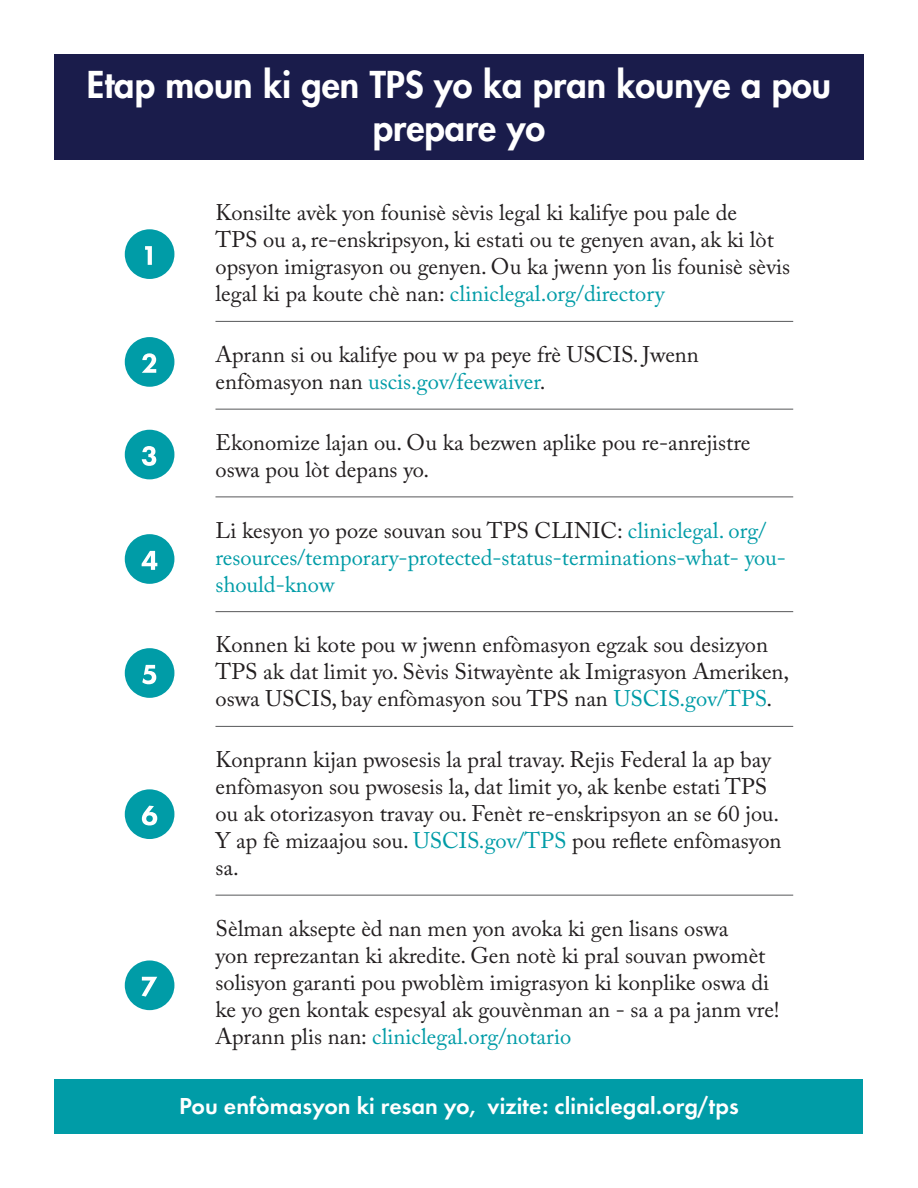
<style>
.page{position:relative;width:918px;height:1188px;background:#fff}
.page>*{position:absolute;margin:0;border:0;box-sizing:border-box;transform-origin:0 0}
.t1{font:800 36px/43.2px "Futura";color:#fff;text-align:center}
.Body{font:24px "Futura Dem";color:#fff}
.Actions{font:22.5px/27px "Adobe Caslon Pro";color:#231f20}
.Actions_no_rule{font:22.5px/27px "Adobe Caslon Pro";color:#231f20}
.Actions-2{font:22.5px/27px "Adobe Caslon Pro";color:#009ca7}
.s1{color:#009ca7}
.s2{color:#231f20}
</style>
<div class="page">
<div style="left:54px;top:54px;width:810px;height:106px;background:#1a1c4b"></div>
<div style="left:55px;top:1079px;width:808px;height:55px;background:#009ca7"></div>
<hr style="left:215px;top:321px;width:578px;height:1px;background:#57585a">
<hr style="left:215px;top:409px;width:578px;height:1px;background:#57585a">
<hr style="left:215px;top:497px;width:578px;height:1px;background:#57585a">
<hr style="left:215px;top:611px;width:578px;height:1px;background:#57585a">
<hr style="left:215px;top:726px;width:578px;height:1px;background:#57585a">
<hr style="left:215px;top:895px;width:578px;height:1px;background:#57585a">
<div style="left:125px;top:229px;width:49px;height:50px;background:#009ca7;border-radius:50%"></div>
<svg style="left:145px;top:246px;width:7px;height:19px"></svg>
<div style="left:125px;top:337px;width:49px;height:50px;background:#009ca7;border-radius:50%"></div>
<svg style="left:142px;top:353px;width:14px;height:20px"></svg>
<div style="left:125px;top:430px;width:49px;height:49px;background:#009ca7;border-radius:50%"></div>
<svg style="left:142px;top:446px;width:14px;height:20px"></svg>
<div style="left:125px;top:534px;width:49px;height:50px;background:#009ca7;border-radius:50%"></div>
<svg style="left:142px;top:551px;width:15px;height:19px"></svg>
<div style="left:125px;top:648px;width:49px;height:50px;background:#009ca7;border-radius:50%"></div>
<svg style="left:142px;top:665px;width:14px;height:19px"></svg>
<div style="left:125px;top:789px;width:49px;height:50px;background:#009ca7;border-radius:50%"></div>
<svg style="left:142px;top:806px;width:15px;height:19px"></svg>
<div style="left:125px;top:960px;width:49px;height:50px;background:#009ca7;border-radius:50%"></div>
<svg style="left:142px;top:977px;width:15px;height:20px"></svg>
<p class="t1" style="left:87px;top:63px;width:746px">Etap moun ki gen TPS yo ka pran kounye a pou prepare yo</p>
<p class="Actions_no_rule" style="left:215px;top:199px;width:576px">Konsilte avèk yon founisè sèvis legal ki kalifye pou pale de<br>TPS ou a, re-enskripsyon, ki estati ou te genyen avan, ak ki lòt opsyon imigrasyon ou genyen. Ou ka jwenn yon lis founisè sèvis legal ki pa koute chè nan: <span class="s1">cliniclegal.org/directory</span></p>
<p class="Actions" style="left:215px;top:341px;width:485px">Aprann si ou kalifye pou w pa peye frè USCIS. Jwenn enfòmasyon nan <span class="s1">uscis.gov/feewaiver</span>.</p>
<p class="Actions" style="left:215px;top:429px;width:536px">Ekonomize lajan ou. Ou ka bezwen aplike pou re-anrejistre oswa pou lòt depans yo.</p>
<p class="Actions-2" style="left:215px;top:516px;width:572px"><span class="s2">Li kesyon yo poze souvan sou TPS CLINIC:</span> cliniclegal. org/ resources/temporary-protected-status-terminations-what- you&shy;should-know</p>
<p class="Actions" style="left:215px;top:631px;width:575px">Konnen ki kote pou w jwenn enfòmasyon egzak sou desizyon<br>TPS ak dat limit yo. Sèvis Sitwayènte ak Imigrasyon Ameriken, oswa USCIS, bay enfòmasyon sou TPS nan <span class="s1">USCIS.gov/TPS</span>.</p>
<p class="Actions" style="left:215px;top:746px;width:567px">Konprann kijan pwosesis la pral travay. Rejis Federal la ap bay enfòmasyon sou pwosesis la, dat limit yo, ak kenbe estati TPS ou ak otorizasyon travay ou. Fenèt re-enskripsyon an se 60 jou.<br>Y ap fè mizaajou sou. <span class="s1">USCIS.gov/TPS</span> pou reflete enfòmasyon sa.</p>
<p class="Actions" style="left:215px;top:915px;width:566px">Sèlman aksepte èd nan men yon avoka ki gen lisans oswa<br>yon reprezantan ki akredite. Gen notè ki pral souvan pwomèt solisyon garanti pou pwoblèm imigrasyon ki konplike oswa di ke yo gen kontak espesyal ak gouvènman an - sa a pa janm vre!<br>Aprann plis nan: <span class="s1">cliniclegal.org/notario</span></p>
<p class="Body" style="left:179px;top:1089px;width:561px">Pou enfòmasyon ki resan yo, vizite: cliniclegal.org/tps</p>
</div>
